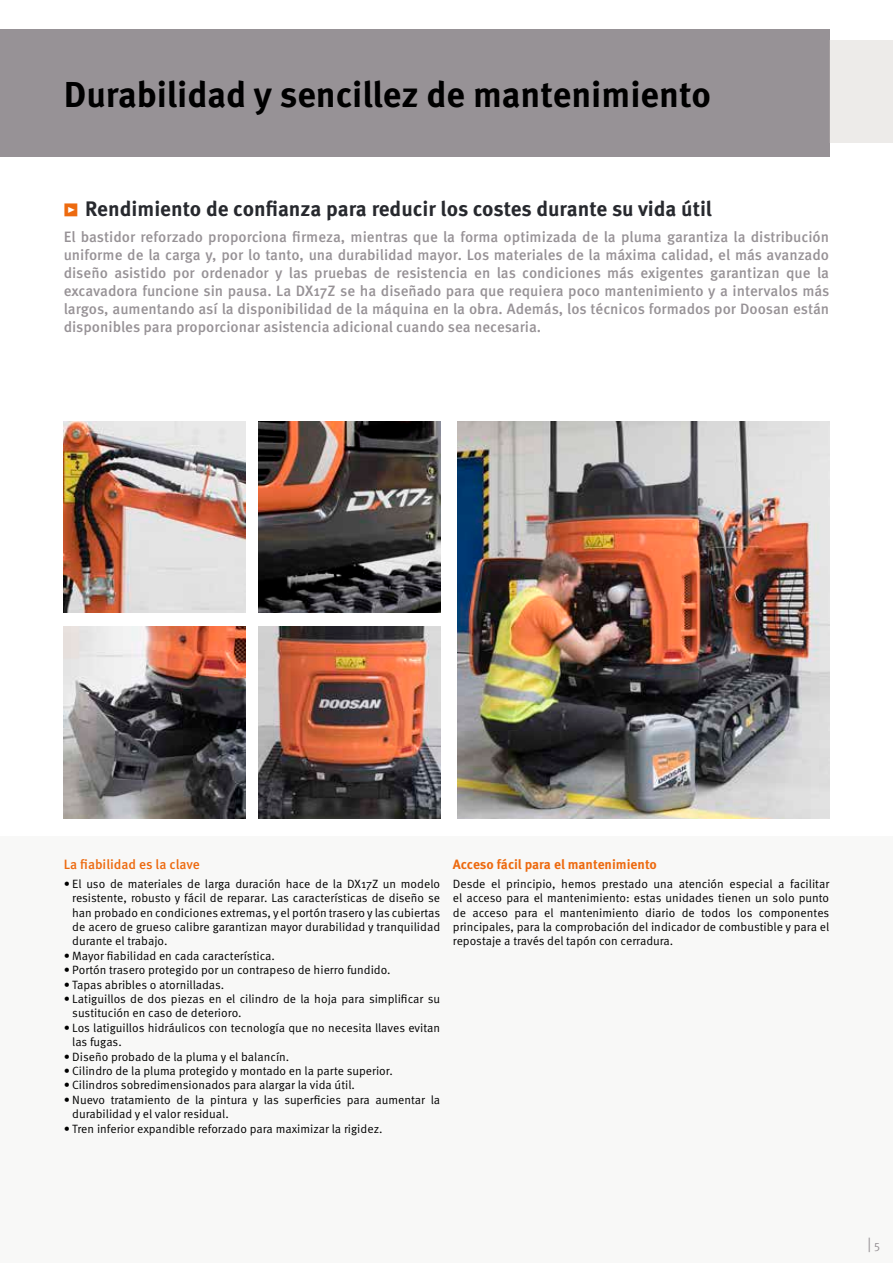
<style>
.page{position:relative;width:893px;height:1263px;background:#fff}
.page>*{position:absolute;margin:0;border:0;box-sizing:border-box;transform-origin:0 0}
.t1{font:700 36px "Meta Pro";color:#000}
.t2{font:700 21px "Meta Pro";color:#27292e}
.t3{font:500 15px/18px "Meta Pro";color:#979296;text-align:justify}
.t4{font:15px "Meta Pro Norm";color:#979296}
.t5{font:700 13.5px "Meta Pro";color:#ed6a0f}
.t6{font:500 13.5px "Meta Pro";letter-spacing:-.005em;color:#ed6a0f}
.t7{font:12px/14.4px "Meta Pro Norm";color:#000}
.s1{font-size:17.25px;color:#ed6a0f}
.s2{font-size:12px}
</style>
<div class="page">
<img style="left:64px;top:421px;width:182px;height:191px">
<img style="left:258px;top:421px;width:182px;height:191px">
<img style="left:64px;top:626px;width:182px;height:193px">
<img style="left:258px;top:626px;width:182px;height:193px">
<div style="left:0;top:836px;width:893px;height:427px;background:#f8f8f7"></div>
<div style="left:0;top:29px;width:829px;height:128px;background:#979296"></div>
<div style="left:829px;top:40px;width:64px;height:102px;background:#edebe9"></div>
<img style="left:458px;top:421px;width:371px;height:398px">
<h1 class="t1" style="left:64px;top:66px;width:649px">Durabilidad y sencillez de mantenimiento</h1>
<h2 class="t2" style="left:64px;top:192px;width:650px"><span class="s1">ѓ</span> Rendimiento de confianza para reducir los costes durante su vida útil</h2>
<p class="t3" style="left:64px;top:227px;width:767px">El bastidor reforzado proporciona firmeza, mientras que la forma optimizada de la pluma garantiza la distribución uniforme de la carga y, por lo tanto, una durabilidad mayor. Los materiales de la máxima calidad, el más avanzado diseño asistido por ordenador y las pruebas de resistencia en las condiciones más exigentes garantizan que la excavadora funcione sin pausa. La DX17Z se ha diseñado para que requiera poco mantenimiento y a intervalos más largos, aumentando así la disponibilidad de la máquina en la obra. Además, los técnicos formados por Doosan están disponibles para proporcionar asistencia adicional cuando sea necesaria.</p>
<p class="t6" style="left:64px;top:854px;width:138px">La fiabilidad es la clave</p>
<p class="t7" style="left:72px;top:876px;width:369px;text-align:justify;text-indent:-9px">• El uso de materiales de larga duración hace de la DX17Z un modelo resistente, robusto y fácil de reparar. Las características de diseño se han probado en condiciones extremas, y el portón trasero y las cubiertas de acero de grueso calibre garantizan mayor durabilidad y tranquilidad durante el trabajo.</p>
<p class="t7" style="left:64px;top:948px;width:213px">• Mayor fiabilidad en cada característica.</p>
<p class="t7" style="left:64px;top:962px;width:328px">• Portón trasero protegido por un contrapeso de hierro fundido.</p>
<p class="t7" style="left:64px;top:976px;width:162px">• Tapas abribles o atornilladas.</p>
<p class="t7" style="left:72px;top:991px;width:369px;text-indent:-9px">• Latiguillos de dos piezas en el cilindro de la hoja para simplificar su sustitución en caso de deterioro.</p>
<p class="t7" style="left:72px;top:1020px;width:369px;text-indent:-9px">• Los latiguillos hidráulicos con tecnología que no necesita llaves evitan las fugas.</p>
<p class="t7" style="left:64px;top:1048px;width:227px">• Diseño probado de la pluma y el balancín.</p>
<p class="t7" style="left:64px;top:1063px;width:331px">• Cilindro de la pluma protegido y montado en la parte superior.</p>
<p class="t7" style="left:64px;top:1077px;width:293px">• Cilindros sobredimensionados para alargar la vida útil.</p>
<p class="t7" style="left:72px;top:1092px;width:369px;text-indent:-9px">• Nuevo tratamiento de la pintura y las superficies para aumentar la durabilidad y el valor residual.</p>
<p class="t7" style="left:64px;top:1120px;width:320px">• Tren inferior expandible reforzado para maximizar la rigidez.</p>
<p class="t5" style="left:453px;top:854px;width:206px">Acceso fácil para el mantenimiento</p>
<p class="t7" style="left:453px;top:876px;width:378px;text-align:justify">Desde el principio, hemos prestado una atención especial a facilitar el acceso para el mantenimiento: estas unidades tienen un solo punto de acceso para el mantenimiento diario de todos los componentes principales, para la comprobación del indicador de combustible y para el repostaje a través del tapón con cerradura.</p>
<p class="t4" style="left:867px;top:1232px;width:14px">| <span class="s2">5</span></p>
</div>
